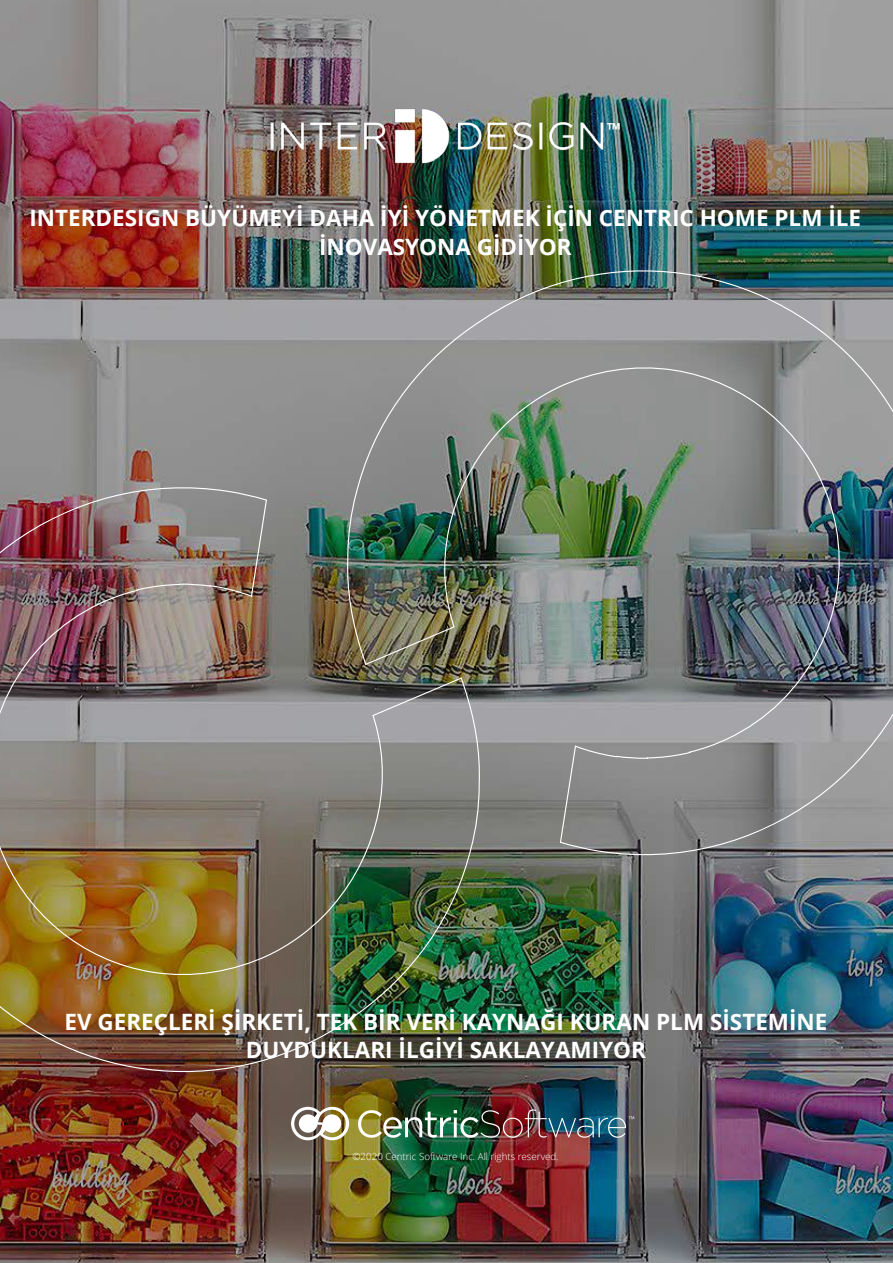
<style>
.page{position:relative;width:893px;height:1263px;background:#fff}
.page>*{position:absolute;margin:0;border:0;box-sizing:border-box;transform-origin:0 0}
.t1{font:700 22.5px/28.5px "Open Sans";color:#fff;text-align:center}
.t2{font:700 18px "Open Sans";color:#fff}
.t3{font:300 9.75px "Open Sans";color:#fff}
</style>
<div class="page">
<img style="left:0;top:0;width:893px;height:1263px">
<img style="left:270px;top:99px;width:334px;height:66px">
<img style="left:0;top:236px;width:893px;height:870px">
<svg style="left:291px;top:1107px;width:58px;height:33px"></svg>
<img style="left:358px;top:1109px;width:276px;height:29px">
<p class="t2" style="left:607px;top:117px;width:15px">™</p>
<p class="t1" style="left:29px;top:203px;width:833px">INTERDESIGN BÜYÜMEYİ DAHA İYİ YÖNETMEK İÇİN CENTRIC HOME PLM İLE<br>İNOVASYONA GİDİYOR</p>
<p class="t1" style="left:64px;top:1007px;width:765px">EV GEREÇLERİ ŞİRKETİ, TEK BİR VERİ KAYNAĞI KURAN PLM SİSTEMİNE<br>DUYDUKLARI İLGİYİ SAKLAYAMIYOR</p>
<p class="t3" style="left:352px;top:1149px;width:208px">©2020 Centric Software Inc. All rights reserved.</p>
</div>
